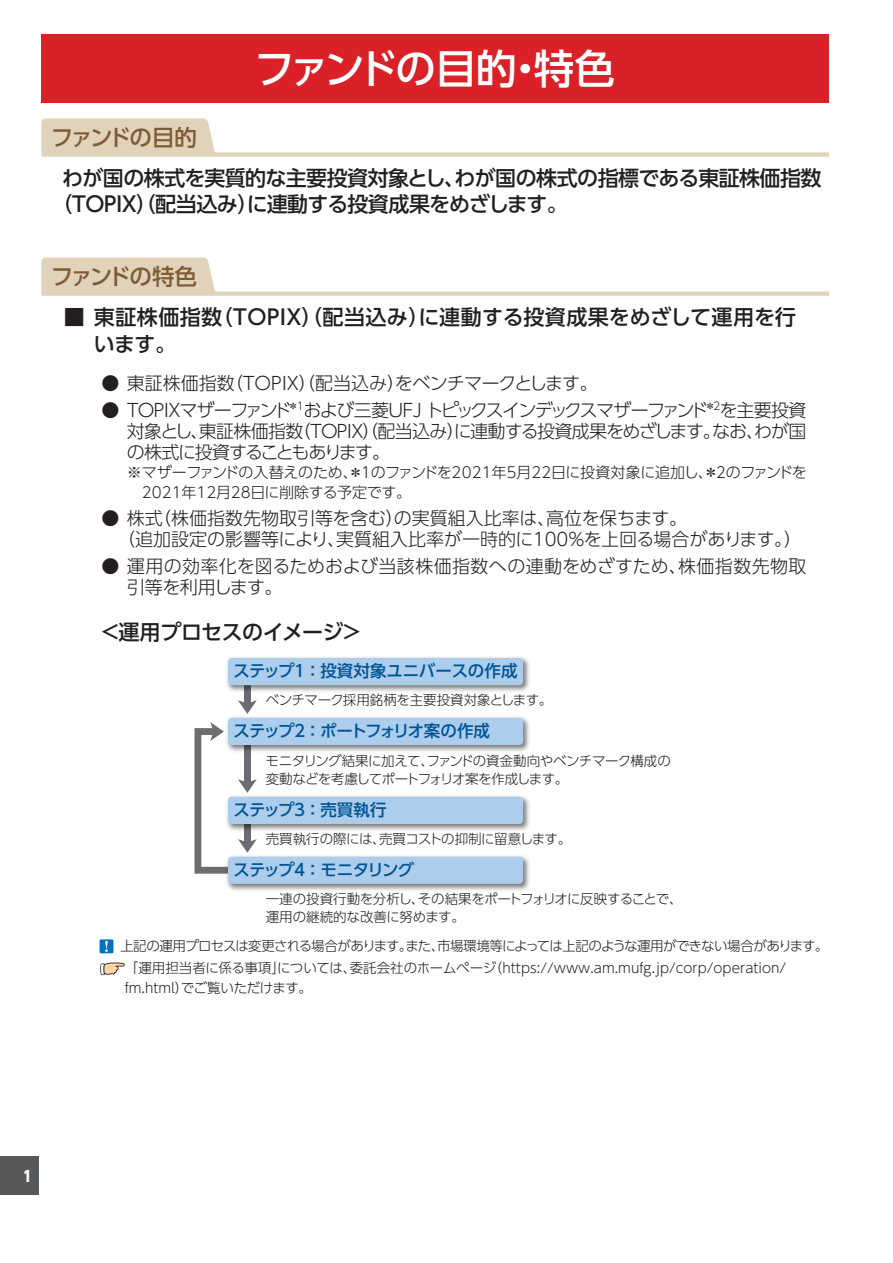
<style>
.page{position:relative;width:893px;height:1263px;background:#fff}
.page>*{position:absolute;margin:0;border:0;box-sizing:border-box;transform-origin:0 0}
.t1{font:500 40.5px "UD Shin Go Pro";letter-spacing:-.06em;color:#fff}
.t2{font:500 22.5px "UD Shin Go Pro";letter-spacing:-.095em;color:#7e5d36}
.t3{font:500 21px/25.5px "UD Shin Go Pro";letter-spacing:-.025em;color:#231f20}
.t4{font:500 21px/27px "UD Shin Go Pro";color:#231f20}
.t5{font:300 18px/21px "UD Shin Go Pro";letter-spacing:-.02em;color:#231f20;text-align:justify}
.t6{font:300 18px/21px "UD Shin Go Pro";color:#231f20}
.t7{font:300 18px/21px "UD Shin Go Pro";letter-spacing:.015em;color:#231f20}
.t8{font:500 16.5px "UD Shin Go Pro";letter-spacing:-.105em;color:#005495}
.t9{font:500 16.5px "UD Shin Go Pro";letter-spacing:-.01em;color:#005495}
.t10{font:500 16.5px "UD Shin Go Pro";letter-spacing:-.045em;color:#005495}
.t11{font:300 15px/20.2px "UD Shin Go Pro";letter-spacing:-.025em;color:#231f20}
.t12{font:800 15px "UD Shin Go Pro";color:#fff;scale:.9 1}
.t13{font:300 13.5px/18px "UD Shin Go Pro";letter-spacing:-.03em;color:#231f20}
.t14{font:300 13.5px "UD Shin Go Pro";letter-spacing:-.01em;color:#231f20}
</style>
<div class="page">
<div style="left:0;top:1157px;width:38px;height:38px;background:#57585a"></div>
<div style="left:41px;top:35px;width:788px;height:68px;background:#da2128"></div>
<svg style="left:41px;top:118px;width:788px;height:39px"></svg>
<svg style="left:41px;top:257px;width:788px;height:39px"></svg>
<div style="left:244px;top:685px;width:7px;height:19px;background:#6c6d70"></div>
<svg style="left:238px;top:700px;width:19px;height:13px"></svg>
<svg style="left:195px;top:722px;width:62px;height:152px"></svg>
<img style="left:226px;top:657px;width:304px;height:35px">
<div style="left:228px;top:658px;width:295px;height:27px;background:#accdeb;border-radius:4px"></div>
<img style="left:223px;top:713px;width:307px;height:41px">
<div style="left:228px;top:718px;width:295px;height:27px;background:#accdeb;border-radius:4px"></div>
<img style="left:223px;top:792px;width:307px;height:41px">
<div style="left:228px;top:797px;width:295px;height:27px;background:#accdeb;border-radius:4px"></div>
<img style="left:223px;top:852px;width:307px;height:39px">
<div style="left:228px;top:857px;width:295px;height:27px;background:#accdeb;border-radius:4px"></div>
<div style="left:100px;top:939px;width:13px;height:14px;background:#0072bc"></div>
<svg style="left:105px;top:941px;width:3px;height:11px"></svg>
<svg style="left:100px;top:962px;width:25px;height:14px"></svg>
<h1 class="t1" style="left:254px;top:36px;width:362px">ファンドの目的・特色</h1>
<h2 class="t2" style="left:51px;top:119px;width:147px">ファンドの目的</h2>
<h3 class="t3" style="left:51px;top:165px;width:771px;text-indent:11px">わが国の株式を実質的な主要投資対象とし、わが国の株式の指標である東証株価指数（ＴＯＰＩＸ）（配当込み）に連動する投資成果をめざします。</h3>
<h2 class="t2" style="left:51px;top:258px;width:148px">ファンドの特色</h2>
<h3 class="t4" style="left:94px;top:303px;width:704px;text-indent:-30px">■ 東証株価指数（ＴＯＰＩＸ）（配当込み）に連動する投資成果をめざして運用を行います。</h3>
<h3 class="t5" style="left:101px;top:372px;width:498px">● 東証株価指数（ＴＯＰＩＸ）（配当込み）をベンチマークとします。</h3>
<h3 class="t5" style="left:127px;top:399px;width:681px;text-indent:-25px">● ＴＯＰＩＸマザーファンド<sup>＊1</sup>および三菱ＵＦＪ トピックスインデックスマザーファンド<sup>＊２</sup>を主要投資対象とし、東証株価指数（ＴＯＰＩＸ）（配当込み）に連動する投資成果をめざします。なお、わが国の株式に投資することもあります。</h3>
<p class="t11" style="left:142px;top:461px;width:666px;text-indent:-15px">※マザーファンドの入替えのため、＊１のファンドを2021年５月22日に投資対象に追加し、＊２のファンドを<br>2021年12月28日に削除する予定です。</p>
<h3 class="t6" style="left:117px;top:507px;width:687px;text-indent:-16px">● 株式（株価指数先物取引等を含む）の実質組入比率は、高位を保ちます。<br>（追加設定の影響等により、実質組入比率が一時的に100％を上回る場合があります。）</h3>
<h3 class="t7" style="left:127px;top:555px;width:681px;text-indent:-26px">● 運用の効率化を図るためおよび当該株価指数への連動をめざすため、株価指数先物取引等を利用します。</h3>
<h3 class="t3" style="left:100px;top:618px;width:265px">＜運用プロセスのイメージ＞</h3>
<p class="t9" style="left:233px;top:658px;width:286px">ステップ１ ：投資対象ユニバースの作成</p>
<p class="t13" style="left:266px;top:691px;width:288px">ベンチマーク採用銘柄を主要投資対象とします。</p>
<p class="t8" style="left:233px;top:718px;width:258px">ステップ２ ：ポートフォリオ案の作成</p>
<p class="t13" style="left:266px;top:751px;width:407px">モニタリング結果に加えて、ファンドの資金動向やベンチマーク構成の変動などを考慮してポートフォリオ案を作成します。</p>
<p class="t10" style="left:233px;top:796px;width:155px">ステップ３ ：売買執行</p>
<p class="t13" style="left:266px;top:829px;width:307px">売買執行の際には、売買コストの抑制に留意します。</p>
<p class="t8" style="left:233px;top:856px;width:182px">ステップ４ ：モニタリング</p>
<p class="t13" style="left:266px;top:889px;width:418px">一連の投資行動を分析し、その結果をポートフォリオに反映することで、運用の継続的な改善に努めます。</p>
<p class="t13" style="left:125px;top:934px;width:705px;line-height:22.2px;text-indent:-5px">上記の運用プロセスは変更される場合があります。また、市場環境等によっては上記のような運用ができない場合があります。「運用担当者に係る事項」については、委託会社のホームページ（https://www.am.mufg.jp/corp/operation/</p>
<p class="t14" style="left:125px;top:977px;width:189px">fm.html）でご覧いただけます。</p>
<p class="t12" style="left:23px;top:1163px;width:11px">1</p>
</div>
